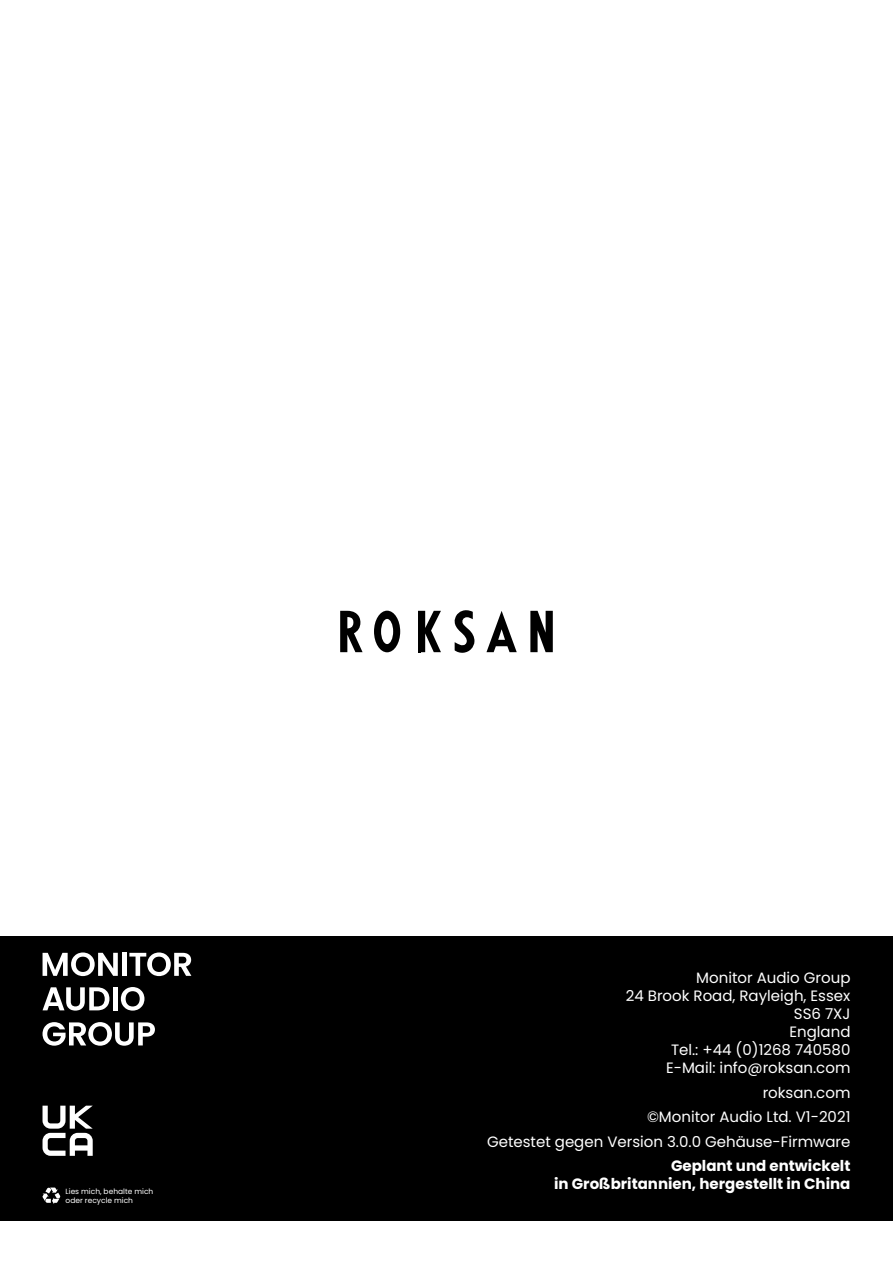
<style>
.page{position:relative;width:893px;height:1263px;background:#fff}
.page>*{position:absolute;margin:0;border:0;box-sizing:border-box;transform-origin:0 0}
.t1{font:15px/18px "Poppins";color:#fff;text-align:right}
.t2{font:700 15px/18px "Poppins";color:#fff;text-align:right}
.t3{font:7.5px/9px "Poppins";color:#fff}
</style>
<div class="page">
<svg style="left:486px;top:611px;width:31px;height:41px"></svg>
<svg style="left:530px;top:611px;width:23px;height:41px"></svg>
<svg style="left:454px;top:610px;width:21px;height:43px"></svg>
<svg style="left:374px;top:611px;width:26px;height:41px"></svg>
<svg style="left:418px;top:611px;width:23px;height:41px"></svg>
<svg style="left:340px;top:611px;width:23px;height:41px"></svg>
<div style="left:0;top:936px;width:893px;height:284px;background:#000"></div>
<svg style="left:43px;top:1187px;width:17px;height:17px"></svg>
<svg style="left:43px;top:1106px;width:50px;height:50px"></svg>
<svg style="left:43px;top:952px;width:75px;height:24px"></svg>
<div style="left:122px;top:953px;width:5px;height:23px;background:#fff"></div>
<svg style="left:129px;top:952px;width:62px;height:24px"></svg>
<svg style="left:43px;top:987px;width:66px;height:23px"></svg>
<div style="left:113px;top:987px;width:5px;height:23px;background:#fff"></div>
<svg style="left:121px;top:987px;width:23px;height:23px"></svg>
<svg style="left:43px;top:1022px;width:112px;height:24px"></svg>
<p class="t3" style="left:66px;top:1187px;width:89px">Lies mich, behalte mich oder recycle mich</p>
<p class="t1" style="left:626px;top:969px;width:226px">Monitor Audio Group<br>24 Brook Road, Rayleigh, Essex<br>SS6 7XJ<br>England<br>Tel.: +44 (0)1268 740580<br>E-Mail: info@roksan.com</p>
<p class="t1" style="left:487px;top:1080px;width:365px;line-height:24.3px">roksan.com<br>©Monitor Audio Ltd. V1-2021<br>Getestet gegen Version 3.0.0 Gehäuse-Firmware</p>
<p class="t2" style="left:554px;top:1157px;width:298px">Geplant und entwickelt<br>in Großbritannien, hergestellt in China</p>
</div>
